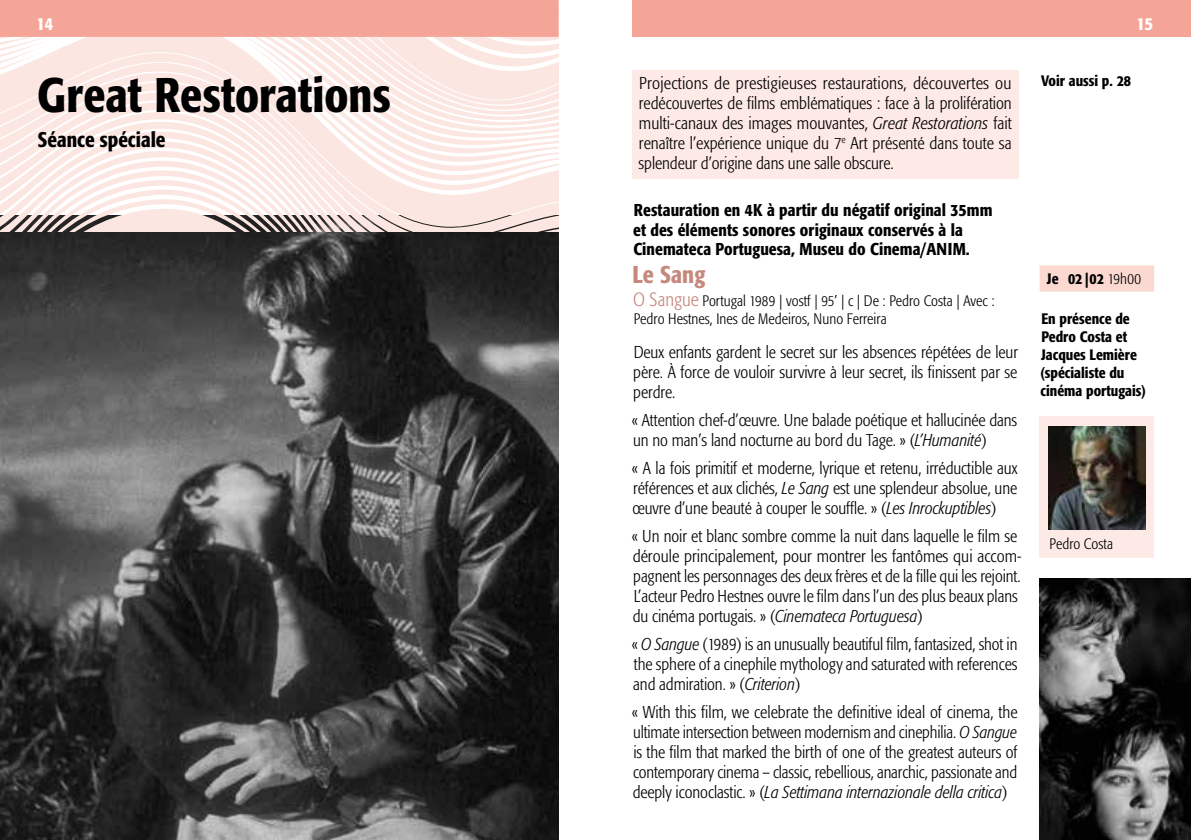
<style>
.page{position:relative;width:1191px;height:840px;background:#fff}
.page>*{position:absolute;margin:0;border:0;box-sizing:border-box;transform-origin:0 0}
.t1{font:500 condensed 48px "Formata";letter-spacing:.005em;color:#000}
.t2{font:500 condensed 24px "Formata";letter-spacing:.005em;color:#c6887d}
.t3{font:500 condensed 21px "Formata";color:#000}
.t4{font:500 condensed 18px "Formata";color:#fff}
.t5{font:300 condensed 17px/20px "Formata";color:#000;text-align:justify}
.t6{font:500 condensed 17px/19.6px "Formata";letter-spacing:.005em;color:#000}
.t7{font:300 condensed 15px/18px "Formata";letter-spacing:.005em;color:#000}
.t8{font:500 condensed 15px/18px "Formata";color:#000}
.s1{font-style:italic}
.s2{font-size:19px;color:#c6887d}
.s3{font-weight:300}
</style>
<div class="page">
<img style="left:0;top:231px;width:558px;height:608px">
<div style="left:632px;top:70px;width:386px;height:109px;background:#fdeae6"></div>
<div style="left:1039px;top:265px;width:115px;height:26px;background:#fbd9d1"></div>
<img style="left:1039px;top:578px;width:152px;height:261px">
<div style="left:1039px;top:416px;width:115px;height:113px;background:#fdeae6"></div>
<div style="left:1039px;top:529px;width:115px;height:28px;background:#fdeae6"></div>
<img style="left:1048px;top:426px;width:97px;height:103px">
<svg style="left:0;top:37px;width:558px;height:194px"></svg>
<div style="left:632px;top:0;width:559px;height:37px;background:#f5a598"></div>
<div style="left:0;top:0;width:558px;height:37px;background:#f5a598"></div>
<p class="t4" style="left:37px;top:12px;width:18px">14</p>
<p class="t4" style="left:1136px;top:12px;width:18px">15</p>
<h1 class="t1" style="left:37px;top:66px;width:355px">Great Restorations</h1>
<p class="t3" style="left:38px;top:126px;width:129px">Séance spéciale</p>
<p class="t5" style="left:638px;top:73px;width:375px">Projections de prestigieuses restaurations, découvertes ou redécouvertes de films emblématiques : face à la prolifération multi-canaux des images mouvantes, <span class="s1">Great Restorations</span> fait renaître l’expérience unique du 7<sup>e</sup> Art présenté dans toute sa splendeur d’origine dans une salle obscure.</p>
<p class="t6" style="left:633px;top:200px;width:361px">Restauration en 4K à partir du négatif original 35mm et des éléments sonores originaux conservés à la<br>Cinemateca Portuguesa, Museu do Cinema/ANIM.</p>
<h2 class="t2" style="left:632px;top:260px;width:74px">Le Sang</h2>
<p class="t7" style="left:633px;top:292px;width:363px"><span class="s2">O Sangue</span> Portugal 1989 | vostf | 95’ | c | De : Pedro Costa | Avec :<br>Pedro Hestnes, Ines de Medeiros, Nuno Ferreira</p>
<p class="t5" style="left:633px;top:341px;width:386px">Deux enfants gardent le secret sur les absences répétées de leur père. À force de vouloir survivre à leur secret, ils finissent par se perdre.</p>
<p class="t5" style="left:632px;top:409px;width:387px">« Attention chef-d’œuvre. Une balade poétique et hallucinée dans un no man’s land nocturne au bord du Tage. » (<span class="s1">L’Humanité</span>)</p>
<p class="t5" style="left:632px;top:457px;width:387px">« A la fois primitif et moderne, lyrique et retenu, irréductible aux références et aux clichés, <span class="s1">Le Sang</span> est une splendeur absolue, une œuvre d’une beauté à couper le souffle. » (<span class="s1">Les Inrockuptibles</span>)</p>
<p class="t5" style="left:632px;top:525px;width:391px;text-align:left">« Un noir et blanc sombre comme la nuit dans laquelle le film se déroule principalement, pour montrer les fantômes qui accom&shy;pagnent les personnages des deux frères et de la fille qui les rejoint.<br>L’acteur Pedro Hestnes ouvre le film dans l’un des plus beaux plans du cinéma portugais. » (<span class="s1">Cinemateca Portuguesa</span>)</p>
<p class="t5" style="left:632px;top:633px;width:387px">« <span class="s1">O Sangue</span> (1989) is an unusually beautiful film, fantasized, shot in the sphere of a cinephile mythology and saturated with references and admiration. » (<span class="s1">Criterion</span>)</p>
<p class="t5" style="left:632px;top:701px;width:387px">« With this film, we celebrate the definitive ideal of cinema, the ultimate intersection between modernism and cinephilia. <span class="s1">O Sangue </span>is the film that marked the birth of one of the greatest auteurs of contemporary cinema – classic, rebellious, anarchic, passionate and deeply iconoclastic. » (<span class="s1">La Settimana internazionale della critica</span>)</p>
<p class="t8" style="left:1041px;top:71px;width:91px">Voir aussi p. 28</p>
<p class="t8" style="left:1046px;top:269px;width:96px">Je 02 |02 <span class="s3">19h00</span></p>
<p class="t8" style="left:1040px;top:309px;width:107px">En présence de<br>Pedro Costa et<br>Jacques Lemière (spécialiste du cinéma portugais)</p>
<p class="t7" style="left:1049px;top:534px;width:65px">Pedro Costa</p>
</div>
